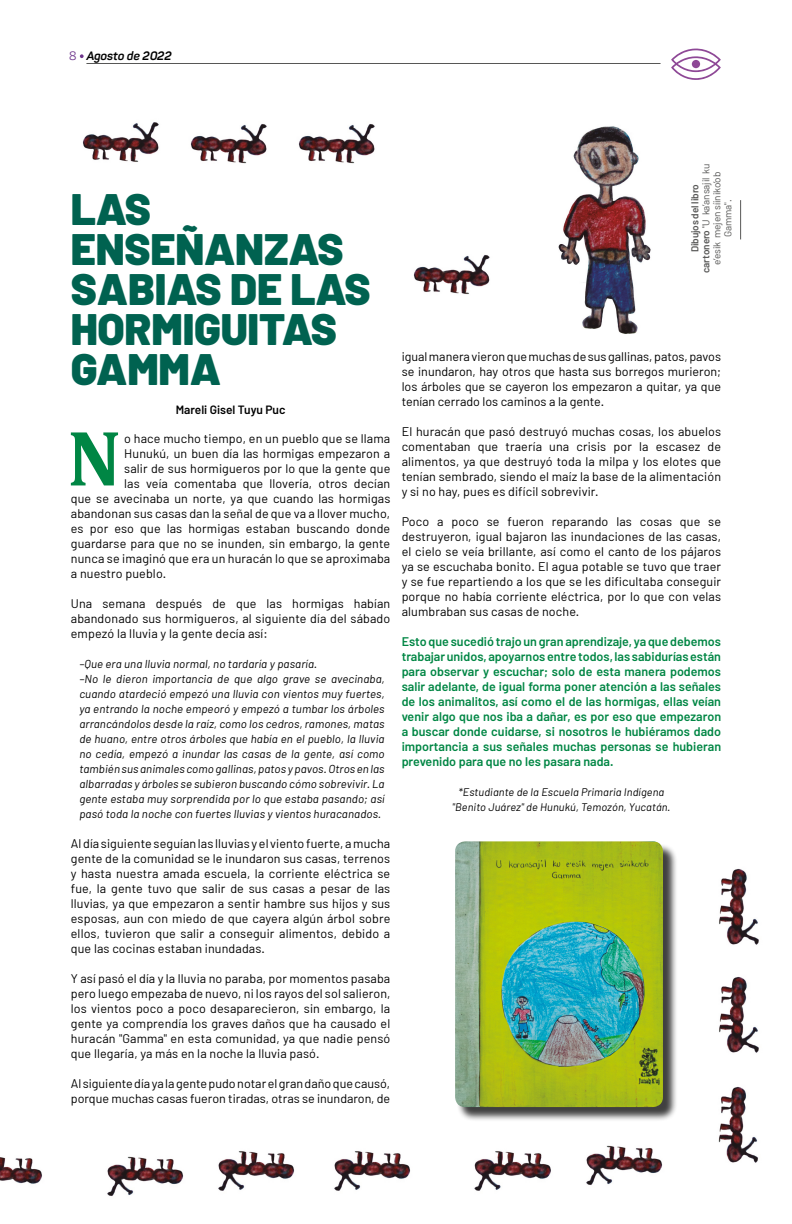
<style>
.page{position:relative;width:792px;height:1224px;background:#fff}
.page>*{position:absolute;margin:0;border:0;box-sizing:border-box;transform-origin:0 0}
.t1{font:700 79.5px "Cambria";color:#008644}
.t2{font:900 44px/40px "Barlow";letter-spacing:-.005em;color:#006250}
.t3{font:12.5px/15px "Barlow";letter-spacing:.01em;color:#000;text-align:justify}
.t4{font:600 12.5px/15px "Barlow";color:#008644;text-align:justify}
.t5{font:600 12px "Barlow";color:#000}
.t6{font:italic 700 12px "Panton";color:#000}
.t7{font:italic 11.5px/15px "Barlow";letter-spacing:.01em;color:#000}
.t8{font:italic 11px/15px "Barlow";letter-spacing:.01em;color:#000;text-align:center}
.t9{font:10px/11px "Barlow";letter-spacing:-.01em;color:#575756;text-align:center}
.s1{font-weight:400;font-style:normal;color:#6e368c}
.s2{font-weight:600}
</style>
<div class="page">
<hr style="left:86px;top:63px;width:575px;height:1px;background:#575756">
<svg style="left:80px;top:54px;width:4px;height:4px"></svg>
<svg style="left:671px;top:48px;width:50px;height:32px"></svg>
<div style="left:692px;top:60px;width:8px;height:8px;background:#8e4896;border-radius:50%"></div>
<img style="left:334px;top:1151px;width:77px;height:40px">
<img style="left:0;top:1157px;width:42px;height:27px">
<div style="left:457px;top:843px;width:221px;height:279px;background:#000;opacity:.75"></div>
<img style="left:455px;top:841px;width:208px;height:266px">
<img style="left:190px;top:124px;width:77px;height:40px">
<img style="left:298px;top:124px;width:77px;height:40px">
<img style="left:82px;top:122px;width:77px;height:40px">
<img style="left:413px;top:126px;width:238px;height:208px">
<img style="left:719px;top:868px;width:40px;height:77px">
<img style="left:719px;top:976px;width:40px;height:77px">
<img style="left:718px;top:1086px;width:40px;height:77px">
<img style="left:586px;top:1145px;width:77px;height:40px">
<img style="left:218px;top:1151px;width:77px;height:40px">
<img style="left:474px;top:1151px;width:77px;height:40px">
<img style="left:107px;top:1156px;width:77px;height:40px">
<hr style="left:740px;top:200px;width:1px;height:39px;background:#575756">
<p class="t6" style="left:69px;top:48px;width:104px"><span class="s1">8</span> Agosto de 2022</p>
<h2 class="t2" style="left:71px;top:190px;width:301px">LAS<br>ENSEÑANZAS<br>SABIAS DE LAS<br>HORMIGUITAS<br>GAMMA</h2>
<p class="t5" style="left:176px;top:402px;width:111px">Mareli Gisel Tuyu Puc</p>
<p class="t3" style="left:124px;top:431px;width:268px">o hace mucho tiempo, en un pueblo que se llama</p>
<p class="t3" style="left:124px;top:446px;width:268px">Hunukú, un buen día las hormigas empezaron a</p>
<p class="t3" style="left:124px;top:461px;width:268px">salir de sus hormigueros por lo que la gente que</p>
<p class="t3" style="left:124px;top:476px;width:268px">las veía comentaba que llovería, otros decían</p>
<p class="t3" style="left:71px;top:491px;width:321px">que se avecinaba un norte, ya que cuando las hormigas</p>
<p class="t3" style="left:71px;top:506px;width:321px">abandonan sus casas dan la señal de que va a llover mucho,</p>
<p class="t3" style="left:71px;top:521px;width:321px">es por eso que las hormigas estaban buscando donde</p>
<p class="t3" style="left:71px;top:536px;width:321px">guardarse para que no se inunden, sin embargo, la gente</p>
<p class="t3" style="left:71px;top:551px;width:321px">nunca se imaginó que era un huracán lo que se aproximaba</p>
<p class="t3" style="left:71px;top:566px;width:97px">a nuestro pueblo.</p>
<p class="t3" style="left:71px;top:596px;width:321px">Una semana después de que las hormigas habían abandonado sus hormigueros, al siguiente día del sábado empezó la lluvia y la gente decía así:</p>
<p class="t7" style="left:79px;top:656px;width:307px">–Que era una lluvia normal, no tardaría y pasaría.<br>–No le dieron importancia de que algo grave se avecinaba, cuando atardeció empezó una lluvia con vientos muy fuertes, ya entrando la noche empeoró y empezó a tumbar los árboles arrancándolos desde la raíz, como los cedros, ramones, matas de huano, entre otros árboles que había en el pueblo, la lluvia no cedía, empezó a inundar las casas de la gente, así como también sus animales como gallinas, patos y pavos. Otros en las albarradas y árboles se subieron buscando cómo sobrevivir. La gente estaba muy sorprendida por lo que estaba pasando; así pasó toda la noche con fuertes lluvias y vientos huracanados.</p>
<p class="t3" style="left:71px;top:836px;width:321px">Al día siguiente seguían las lluvias y el viento fuerte, a mucha gente de la comunidad se le inundaron sus casas, terrenos y hasta nuestra amada escuela, la corriente eléctrica se fue, la gente tuvo que salir de sus casas a pesar de las lluvias, ya que empezaron a sentir hambre sus hijos y sus esposas, aun con miedo de que cayera algún árbol sobre ellos, tuvieron que salir a conseguir alimentos, debido a que las cocinas estaban inundadas.</p>
<p class="t3" style="left:71px;top:971px;width:321px">Y así pasó el día y la lluvia no paraba, por momentos pasaba pero luego empezaba de nuevo, ni los rayos del sol salieron, los vientos poco a poco desaparecieron, sin embargo, la gente ya comprendía los graves daños que ha causado el huracán "Gamma" en esta comunidad, ya que nadie pensó que llegaría, ya más en la noche la lluvia pasó.</p>
<p class="t3" style="left:71px;top:1076px;width:321px">Al siguiente día ya la gente pudo notar el gran daño que causó, porque muchas casas fueron tiradas, otras se inundaron, de</p>
<h1 class="t1" style="left:67px;top:402px;width:55px">N</h1>
<p class="t9" style="left:689px;top:273px;width:111px;rotate:-90deg"><span class="s2">Dibujos del libro cartonero</span> "U ka’ansajil ku e’esik mejen síiniko’ob<br>Gamma".</p>
<p class="t3" style="left:402px;top:349px;width:321px">igual manera vieron que muchas de sus gallinas, patos, pavos se inundaron, hay otros que hasta sus borregos murieron; los árboles que se cayeron los empezaron a quitar, ya que tenían cerrado los caminos a la gente.</p>
<p class="t3" style="left:402px;top:424px;width:321px">El huracán que pasó destruyó muchas cosas, los abuelos comentaban que traería una crisis por la escasez de alimentos, ya que destruyó toda la milpa y los elotes que tenían sembrado, siendo el maíz la base de la alimentación y si no hay, pues es difícil sobrevivir.</p>
<p class="t3" style="left:402px;top:514px;width:321px">Poco a poco se fueron reparando las cosas que se destruyeron, igual bajaron las inundaciones de las casas, el cielo se veía brillante, así como el canto de los pájaros ya se escuchaba bonito. El agua potable se tuvo que traer y se fue repartiendo a los que se les dificultaba conseguir porque no había corriente eléctrica, por lo que con velas alumbraban sus casas de noche.</p>
<p class="t4" style="left:402px;top:634px;width:321px">Esto que sucedió trajo un gran aprendizaje, ya que debemos trabajar unidos, apoyarnos entre todos, las sabidurías están para observar y escuchar; solo de esta manera podemos salir adelante, de igual forma poner atención a las señales de los animalitos, así como el de las hormigas, ellas veían venir algo que nos iba a dañar, es por eso que empezaron a buscar donde cuidarse, si nosotros le hubiéramos dado importancia a sus señales muchas personas se hubieran prevenido para que no les pasara nada.</p>
<p class="t8" style="left:452px;top:784px;width:220px">*Estudiante de la Escuela Primaria Indígena "Benito Juárez" de Hunukú, Temozón, Yucatán.</p>
</div>
